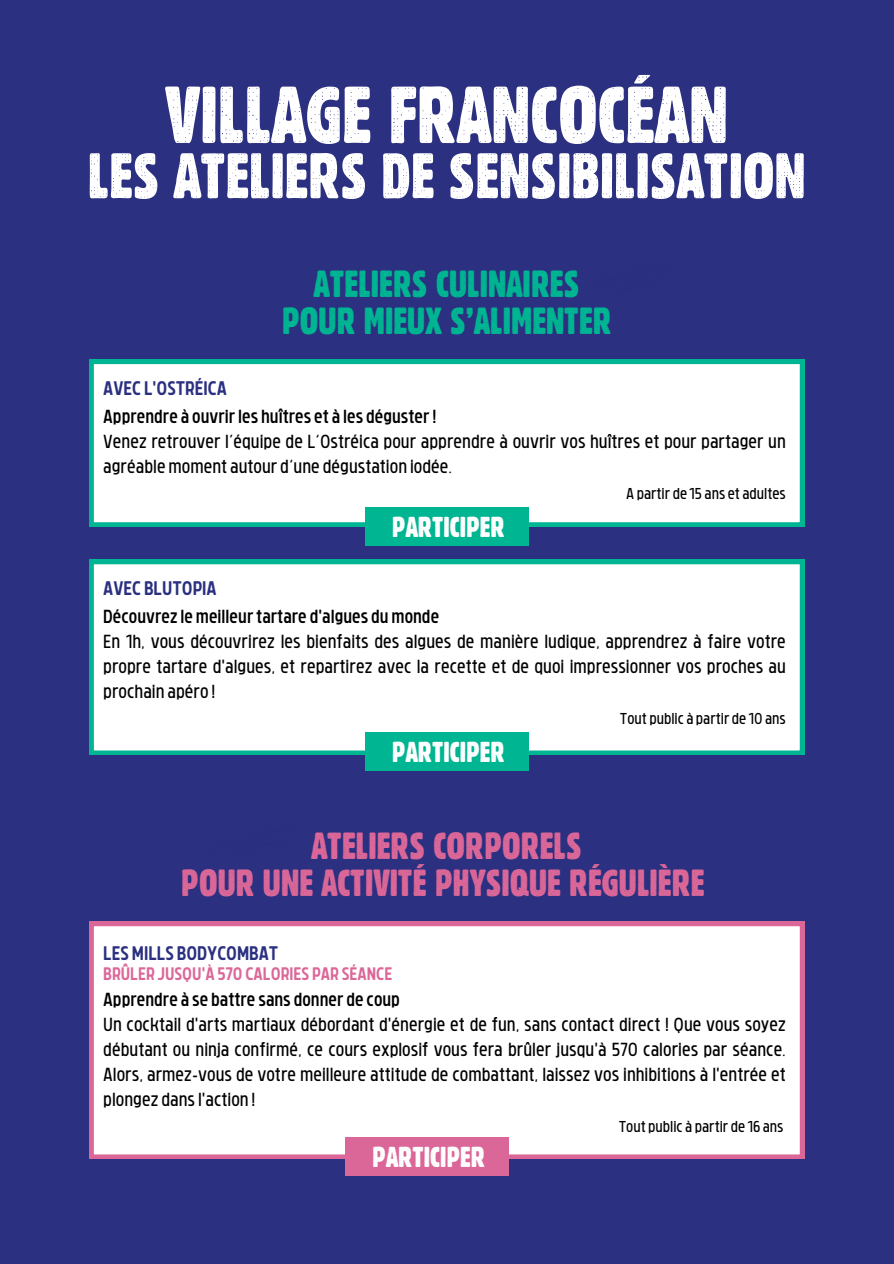
<style>
.page{position:relative;width:894px;height:1264px;background:#fff}
.page>*{position:absolute;margin:0;border:0;box-sizing:border-box;transform-origin:0 0}
.t1{font:78.3px "Gothic 821 Condensed BT Regular TRAME";color:#fff}
.t2{font:62.4px "Gothic 821 Condensed BT Regular TRAME";color:#fff}
.t3{font:36.75px/37.2px "Gothic 821 Condensed BT Regular TRAME";color:#db6798;text-align:center}
.t4{font:36.75px/37.2px "Gothic 821 Condensed BT Regular TRAME";color:#00b592;text-align:center}
.t5{font:28.05px "Gothic 821 Condensed BT Regular TRAME";color:#fff}
.t6{font:700 18.75px "Brilk";color:#2b3080}
.t7{font:18px/25px "Brilk Sans";color:#000}
.t8{font:700 17.25px "Brilk";color:#db6798}
.t9{font:15px "Brilk Sans";color:#000}
.s1{font-weight:500}
</style>
<div class="page">
<div style="left:0;top:0;width:893px;height:1263px;background:#2b3080"></div>
<div style="left:89px;top:359px;width:715px;height:167px;background:#fff"></div>
<div style="left:365px;top:507px;width:163px;height:39px;background:#00b592"></div>
<div style="left:89px;top:560px;width:715px;height:194px;background:#fff"></div>
<div style="left:365px;top:732px;width:163px;height:38px;background:#00b592"></div>
<div style="left:89px;top:921px;width:715px;height:237px;background:#fff"></div>
<div style="left:345px;top:1137px;width:163px;height:38px;background:#db6798"></div>
<h5 class="t1" style="left:165px;top:84px;width:564px">VILLAGE FRANCOCÉAN</h5>
<h5 class="t2" style="left:88px;top:151px;width:719px">LES ATELIERS DE SENSIBILISATION</h5>
<h5 class="t6" style="left:103px;top:381px;width:125px">AVEC L'OSTRÉICA</h5>
<p class="t4" style="left:282px;top:269px;width:331px">ATELIERS CULINAIRES<br>POUR MIEUX S’ALIMENTER</p>
<h3 class="t7" style="left:103px;top:406px;width:684px"><span class="s1">Apprendre à ouvrir les huîtres et à les déguster !<br></span>Venez retrouver l‘équipe de L’Ostréica pour apprendre à ouvrir vos huîtres et pour partager un agréable moment autour d’une dégustation iodée.</h3>
<h4 class="t9" style="left:626px;top:488px;width:161px">A partir de 15 ans et adultes</h4>
<p class="t6" style="left:103px;top:580px;width:115px">AVEC BLUTOPIA</p>
<h1 class="t5" style="left:391px;top:515px;width:114px">PARTICIPER</h1>
<p class="t7" style="left:103px;top:605px;width:684px"><span class="s1">Découvrez le meilleur tartare d'algues du monde<br></span>En 1h, vous découvrirez les bienfaits des algues de manière ludique, apprendrez à faire votre propre tartare d'algues, et repartirez avec la recette et de quoi impressionner vos proches au prochain apéro !</p>
<h3 class="t9" style="left:619px;top:712px;width:167px">Tout public à partir de 10 ans</h3>
<p class="t5" style="left:391px;top:740px;width:114px">PARTICIPER</p>
<h2 class="t3" style="left:181px;top:831px;width:525px">ATELIERS CORPORELS<br>POUR UNE ACTIVITÉ PHYSIQUE RÉGULIÈRE</h2>
<h4 class="t6" style="left:103px;top:946px;width:177px">LES MILLS BODYCOMBAT</h4>
<h4 class="t8" style="left:103px;top:966px;width:290px">BRÛLER JUSQU'À 570 CALORIES PAR SÉANCE</h4>
<h5 class="t7" style="left:103px;top:988px;width:684px"><span class="s1">Apprendre à se battre sans donner de coup<br></span>Un cocktail d'arts martiaux débordant d'énergie et de fun, sans contact direct ! Que vous soyez débutant ou ninja confirmé, ce cours explosif vous fera brûler jusqu'à 570 calories par séance.<br>Alors, armez-vous de votre meilleure attitude de combattant, laissez vos inhibitions à l'entrée et plongez dans l'action !</h5>
<p class="t9" style="left:618px;top:1120px;width:166px">Tout public à partir de 16 ans</p>
<h2 class="t5" style="left:372px;top:1145px;width:114px">PARTICIPER</h2>
</div>
